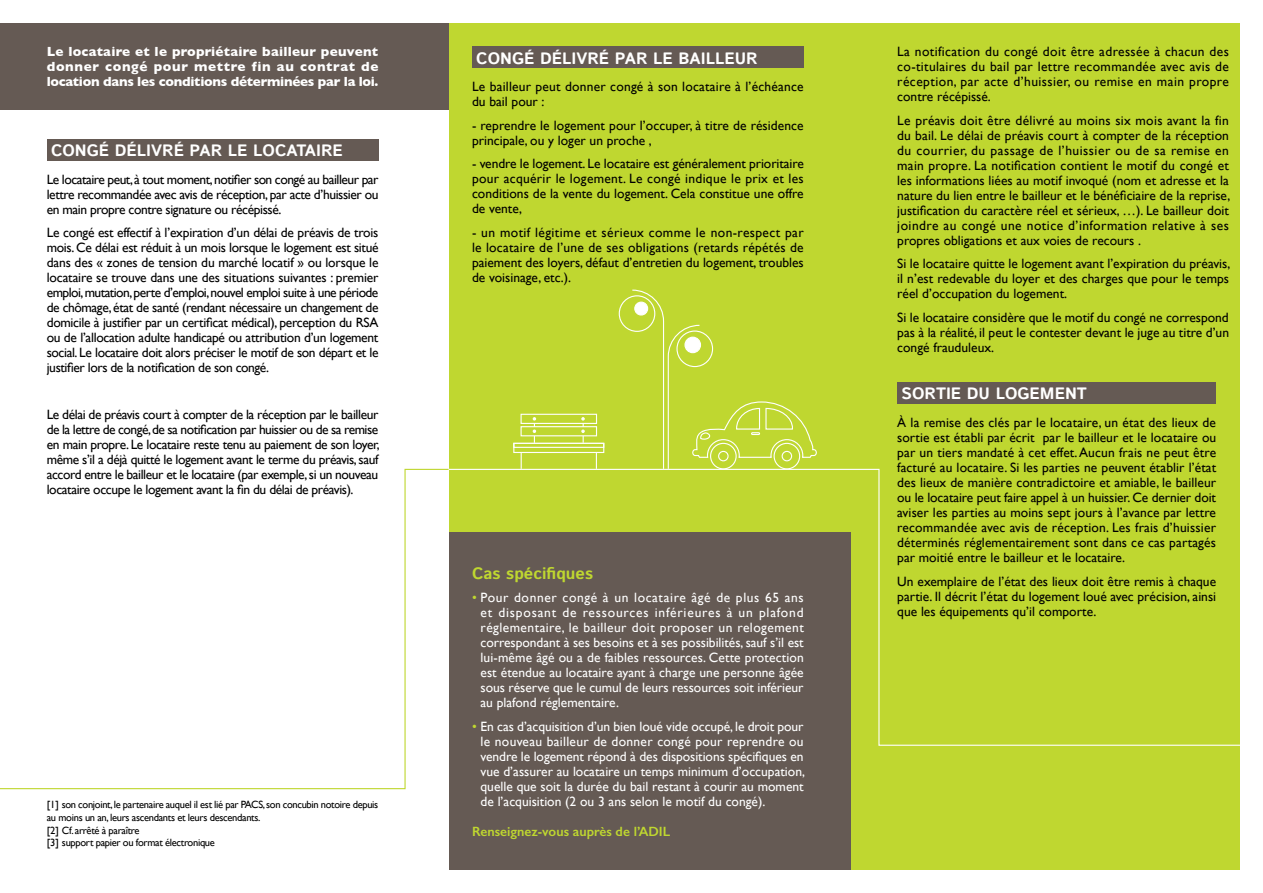
<style>
.page{position:relative;width:1263px;height:893px;background:#fff}
.page>*{position:absolute;margin:0;border:0;box-sizing:border-box;transform-origin:0 0}
.t1{font:700 16.5px "Istok";color:#fff}
.t2{font:700 16.5px "Istok";color:#bfd730}
.t3{font:13.5px/15px "Gill Sans";color:#000;text-align:justify}
.t4{font:13.5px/15px "Gill Sans";color:#fff;text-align:justify}
.t5{font:700 13.5px/15px "Gill Sans";letter-spacing:-.02em;color:#fff;text-align:justify}
.t6{font:600 13.5px "Gill Sans";color:#bfd730}
.t7{font:10.5px/12.6px "Gill Sans";letter-spacing:-.03em;color:#000}
.s1{color:#bfd730}
</style>
<div class="page">
<div style="left:449px;top:23px;width:790px;height:847px;background:#bfd730"></div>
<div style="left:47px;top:139px;width:331px;height:21px;background:#655a54"></div>
<div style="left:472px;top:47px;width:332px;height:21px;background:#655a54"></div>
<div style="left:897px;top:383px;width:319px;height:21px;background:#655a54"></div>
<svg style="left:450px;top:468px;width:790px;height:278px"></svg>
<svg style="left:0;top:468px;width:450px;height:322px"></svg>
<div style="left:449px;top:532px;width:401px;height:338px;background:#655a54"></div>
<svg style="left:618px;top:289px;width:199px;height:181px"></svg>
<div style="left:684px;top:337px;width:17px;height:16px;background:#fff;border:1px solid #fff;border-radius:50%"></div>
<svg style="left:521px;top:453px;width:1px;height:16px"></svg>
<svg style="left:596px;top:453px;width:1px;height:16px"></svg>
<div style="left:513px;top:443px;width:91px;height:10px;border:1px solid #fff"></div>
<div style="left:513px;top:443px;width:91px;height:5px;border:1px solid #fff"></div>
<div style="left:520px;top:426px;width:77px;height:10px;border:1px solid #fff"></div>
<div style="left:520px;top:414px;width:77px;height:10px;border:1px solid #fff"></div>
<svg style="left:533px;top:417px;width:3px;height:26px"></svg>
<svg style="left:581px;top:417px;width:4px;height:26px"></svg>
<div style="left:0;top:23px;width:449px;height:86px;background:#655a54"></div>
<p class="t5" style="left:47px;top:44px;width:333px">Le locataire et le propriétaire bailleur peuvent donner congé pour mettre fin au contrat de location dans les conditions déterminées par la loi.</p>
<p class="t1" style="left:51px;top:139px;width:293px">CONGÉ DÉLIVRÉ PAR LE LOCATAIRE</p>
<p class="t3" style="left:47px;top:172px;width:333px">Le locataire peut, à tout moment, notifier son congé au bailleur par lettre recommandée avec avis de réception, par acte d’huissier ou en main propre contre signature ou récépissé.</p>
<p class="t3" style="left:47px;top:225px;width:333px">Le congé est effectif à l’expiration d’un délai de préavis de trois mois. Ce délai est réduit à un mois lorsque le logement est situé dans des « zones de tension du marché locatif » ou lorsque le locataire se trouve dans une des situations suivantes : premier emploi, mutation, perte d’emploi, nouvel emploi suite à une période de chômage, état de santé (rendant nécessaire un changement de domicile à justifier par un certificat médical), perception du RSA ou de l’allocation adulte handicapé ou attribution d’un logement social. Le locataire doit alors préciser le motif de son départ et le justifier lors de la notification de son congé.</p>
<p class="t3" style="left:47px;top:407px;width:335px">Le délai de préavis court à compter de la réception par le bailleur de la lettre de congé, de sa notification par huissier ou de sa remise en main propre. Le locataire reste tenu au paiement de son loyer, même s’il a déjà quitté le logement avant le terme du préavis, sauf accord entre le bailleur et le locataire (par exemple, si un nouveau locataire occupe le logement avant la fin du délai de préavis).</p>
<p class="t7" style="left:47px;top:798px;width:333px">[1] son conjoint, le partenaire auquel il est lié par PACS, son concubin notoire depuis au moins un an, leurs ascendants et leurs descendants.</p>
<p class="t7" style="left:47px;top:824px;width:94px">[2] Cf. arrêté à paraître</p>
<p class="t7" style="left:47px;top:836px;width:170px">[3] support papier ou format électronique</p>
<p class="t1" style="left:476px;top:47px;width:283px">CONGÉ DÉLIVRÉ PAR LE BAILLEUR</p>
<p class="t3" style="left:472px;top:79px;width:333px">Le bailleur peut donner congé à son locataire à l’échéance du bail pour :</p>
<p class="t3" style="left:472px;top:118px;width:333px">- reprendre le logement pour l’occuper, à titre de résidence principale, ou y loger un proche ,</p>
<p class="t3" style="left:472px;top:156px;width:333px">- vendre le logement. Le locataire est généralement prioritaire pour acquérir le logement. Le congé indique le prix et les conditions de la vente du logement. Cela constitue une offre de vente,</p>
<p class="t3" style="left:472px;top:225px;width:333px">- un motif légitime et sérieux comme le non-respect par le locataire de l’une de ses obligations (retards répétés de paiement des loyers, défaut d’entretien du logement, troubles de voisinage, etc.).</p>
<p class="t2" style="left:472px;top:562px;width:123px">Cas spécifiques</p>
<p class="t4" style="left:480px;top:590px;width:325px;text-indent:-9px"><span class="s1">•</span> Pour donner congé à un locataire âgé de plus 65 ans et disposant de ressources inférieures à un plafond réglementaire, le bailleur doit proposer un relogement correspondant à ses besoins et à ses possibilités, sauf s’il est lui-même âgé ou a de faibles ressources. Cette protection est étendue au locataire ayant à charge une personne âgée sous réserve que le cumul de leurs ressources soit inférieur au plafond réglementaire.</p>
<p class="t4" style="left:480px;top:718px;width:326px;text-indent:-9px"><span class="s1">•</span> En cas d’acquisition d’un bien loué vide occupé, le droit pour le nouveau bailleur de donner congé pour reprendre ou vendre le logement répond à des dispositions spécifiques en vue d’assurer au locataire un temps minimum d’occupation, quelle que soit la durée du bail restant à courir au moment de l’acquisition (2 ou 3 ans selon le motif du congé).</p>
<p class="t6" style="left:472px;top:823px;width:200px">Renseignez-vous auprès de l’ADIL</p>
<p class="t3" style="left:897px;top:44px;width:333px">La notification du congé doit être adressée à chacun des co-titulaires du bail par lettre recommandée avec avis de réception, par acte d’huissier, ou remise en main propre contre récépissé.</p>
<p class="t3" style="left:897px;top:112px;width:335px">Le préavis doit être délivré au moins six mois avant la fin du bail. Le délai de préavis court à compter de la réception du courrier, du passage de l’huissier ou de sa remise en main propre. La notification contient le motif du congé et les informations liées au motif invoqué (nom et adresse et la nature du lien entre le bailleur et le bénéficiaire de la reprise, justification du caractère réel et sérieux, …). Le bailleur doit joindre au congé une notice d’information relative à ses propres obligations et aux voies de recours .</p>
<p class="t3" style="left:897px;top:256px;width:335px">Si le locataire quitte le logement avant l’expiration du préavis, il n’est redevable du loyer et des charges que pour le temps réel d’occupation du logement.</p>
<p class="t3" style="left:897px;top:309px;width:333px">Si le locataire considère que le motif du congé ne correspond pas à la réalité, il peut le contester devant le juge au titre d’un congé frauduleux.</p>
<p class="t1" style="left:901px;top:383px;width:187px">SORTIE DU LOGEMENT</p>
<p class="t3" style="left:897px;top:415px;width:320px">À la remise des clés par le locataire, un état des lieux de sortie est établi par écrit par le bailleur et le locataire ou par un tiers mandaté à cet effet. Aucun frais ne peut être facturé au locataire. Si les parties ne peuvent établir l’état des lieux de manière contradictoire et amiable, le bailleur ou le locataire peut faire appel à un huissier. Ce dernier doit aviser les parties au moins sept jours à l’avance par lettre recommandée avec avis de réception. Les frais d’huissier déterminés réglementairement sont dans ce cas partagés par moitié entre le bailleur et le locataire.</p>
<p class="t3" style="left:897px;top:574px;width:320px">Un exemplaire de l’état des lieux doit être remis à chaque partie. Il décrit l’état du logement loué avec précision, ainsi que les équipements qu’il comporte.</p>
</div>
